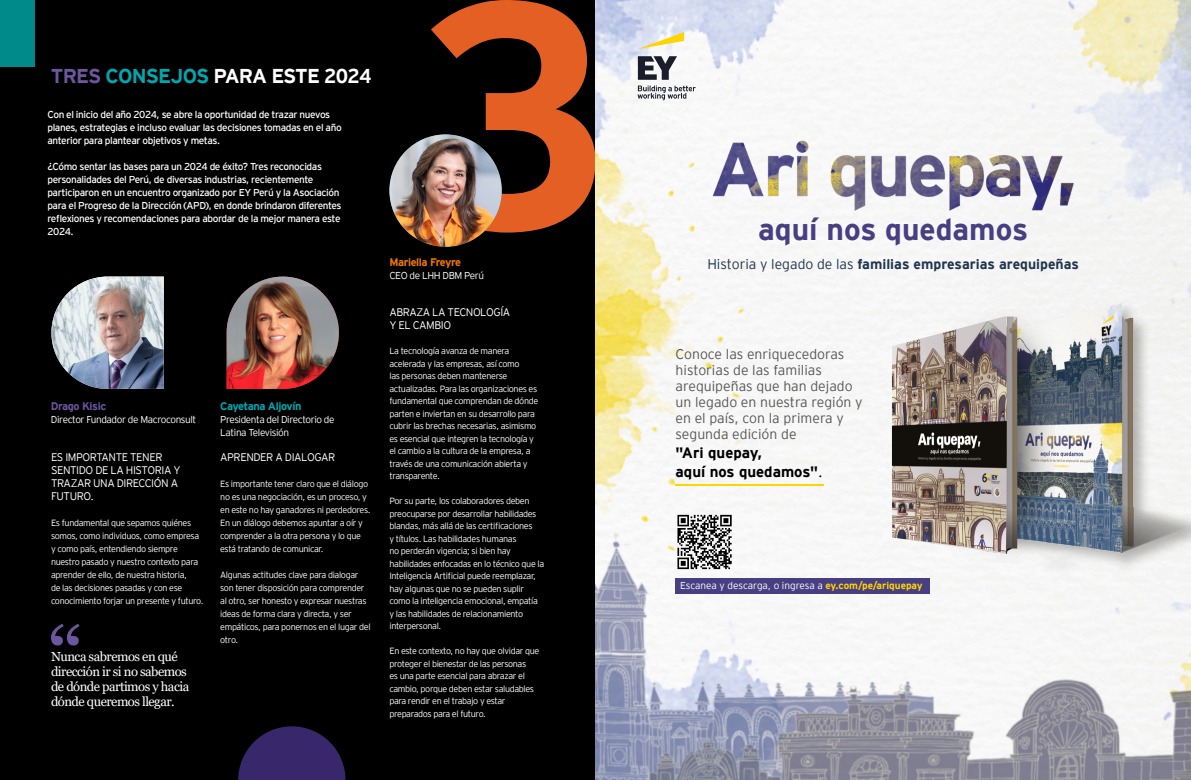
<style>
.page{position:relative;width:1191px;height:780px;background:#fff}
.page>*{position:absolute;margin:0;border:0;box-sizing:border-box;transform-origin:0 0}
.t1{font:700 30px "EY Interstate";color:#473f81}
.t2{font:700 20px "EY Interstate";letter-spacing:-.04em;color:#fff}
.t3{font:700 15px/19px "EY Interstate";color:#000}
.t4{font:300 14px/16px "EY Interstate";color:#575756}
.t5{font:700 14px "EY Interstate";color:#20364f}
.t6{font:13px/15px "Georgia";letter-spacing:-.04em;color:#fff}
.t7{font:300 11px/13px "EY Interstate";letter-spacing:-.04em;color:#fff}
.t8{font:700 11px "EY Interstate";letter-spacing:-.04em;color:#00a8b0}
.t9{font:700 11px "EY Interstate";letter-spacing:-.04em;color:#ee7601}
.t10{font:700 11px "EY Interstate";letter-spacing:-.04em;color:#6d56a0}
.t11{font:10px/13px "EY Interstate";letter-spacing:-.04em;color:#fff}
.t12{font:300 10px/13px "EY Interstate";letter-spacing:-.04em;color:#fff}
.t13{font:300 10px "EY Interstate";letter-spacing:-.005em;color:#fff}
.t14{font:300 9px/12.5px "EY Interstate";letter-spacing:-.04em;color:#fff}
.s1{color:#6d56a0}
.s2{color:#00a8b0}
.s3{font-weight:300}
.s4{font-weight:700;color:#ffd500}
</style>
<div class="page">
<div style="left:0;top:0;width:595px;height:780px;background:#000"></div>
<svg style="left:431px;top:0;width:164px;height:232px;fill:#e35f23"></svg>
<svg style="left:51px;top:624px;width:29px;height:21px"></svg>
<img style="left:51px;top:276px;width:113px;height:113px">
<img style="left:227px;top:276px;width:112px;height:113px">
<img style="left:389px;top:134px;width:113px;height:113px;border-radius:56px">
<svg style="left:238px;top:726px;width:107px;height:54px"></svg>
<div style="left:0;top:0;width:34px;height:67px;background:#008a89"></div>
<img style="left:595px;top:391px;width:596px;height:389px">
<img style="left:595px;top:0;width:596px;height:391px">
<div style="left:675px;top:578px;width:254px;height:15px;background:#473f81"></div>
<svg style="left:637px;top:32px;width:47px;height:17px"></svg>
<svg style="left:637px;top:56px;width:58px;height:44px"></svg>
<svg style="left:677px;top:515px;width:54px;height:54px"></svg>
<div style="left:994px;top:562px;width:197px;height:19px;background:#f5f5f5"></div>
<img style="left:934px;top:286px;width:257px;height:276px">
<img style="left:595px;top:113px;width:596px;height:129px">
<img style="left:951px;top:309px;width:104px;height:253px">
<img style="left:891px;top:316px;width:126px;height:238px">
<hr style="left:675px;top:484px;width:148px;height:1px;background:#ffd400">
<h2 class="t2" style="left:51px;top:61px;width:322px"><span class="s1">TRES</span> <span class="s2">CONSEJOS</span> PARA ESTE 2024</h2>
<p class="t11" style="left:47px;top:107px;width:296px">Con el inicio del año 2024, se abre la oportunidad de trazar nuevos planes, estrategias e incluso evaluar las decisiones tomadas en el año anterior para plantear objetivos y metas.</p>
<p class="t11" style="left:47px;top:159px;width:296px">¿Cómo sentar las bases para un 2024 de éxito? Tres reconocidas personalidades del Perú, de diversas industrias, recientemente participaron en un encuentro organizado por EY Perú y la Asociación para el Progreso de la Dirección (APD), en donde brindaron diferentes reflexiones y recomendaciones para abordar de la mejor manera este 2024.</p>
<p class="t10" style="left:51px;top:398px;width:57px">Drago Kisic</p>
<p class="t12" style="left:51px;top:412px;width:147px">Director Fundador de Macroconsult</p>
<p class="t7" style="left:51px;top:450px;width:131px">ES IMPORTANTE TENER<br>SENTIDO DE LA HISTORIA Y<br>TRAZAR UNA DIRECCIÓN A<br>FUTURO.</p>
<p class="t14" style="left:51px;top:516px;width:154px;line-height:13px">Es fundamental que sepamos quiénes somos, como individuos, como empresa y como país, entendiendo siempre nuestro pasado y nuestro contexto para aprender de ello, de nuestra historia,<br>de las decisiones pasadas y con ese conocimiento forjar un presente y futuro.</p>
<h3 class="t6" style="left:51px;top:648px;width:140px">Nunca sabremos en qué dirección ir si no sabemos de dónde partimos y hacia dónde queremos llegar.</h3>
<p class="t8" style="left:220px;top:398px;width:83px">Cayetana Aljovín</p>
<p class="t12" style="left:220px;top:412px;width:116px">Presidenta del Directorio de<br>Latina Televisión</p>
<p class="t7" style="left:220px;top:450px;width:117px">APRENDER A DIALOGAR</p>
<p class="t14" style="left:220px;top:477px;width:152px;line-height:13px">Es importante tener claro que el diálogo no es una negociación, es un proceso, y en este no hay ganadores ni perdedores.<br>En un diálogo debemos apuntar a oír y comprender a la otra persona y lo que está tratando de comunicar.</p>
<p class="t14" style="left:220px;top:568px;width:152px;line-height:13px">Algunas actitudes clave para dialogar son tener disposición para comprender al otro, ser honesto y expresar nuestras ideas de forma clara y directa, y ser empáticos, para ponernos en el lugar del otro.</p>
<p class="t9" style="left:389px;top:254px;width:73px">Mariella Freyre</p>
<p class="t12" style="left:389px;top:268px;width:96px">CEO de LHH DBM Perú</p>
<p class="t7" style="left:389px;top:305px;width:122px">ABRAZA LA TECNOLOGÍA<br>Y EL CAMBIO</p>
<p class="t14" style="left:389px;top:344px;width:150px">La tecnología avanza de manera acelerada y las empresas, así como<br>las personas deben mantenerse actualizadas. Para las organizaciones es fundamental que comprendan de dónde parten e inviertan en su desarrollo para cubrir las brechas necesarias, asimismo es esencial que integren la tecnología y el cambio a la cultura de la empresa, a través de una comunicación abierta y transparente.</p>
<p class="t14" style="left:389px;top:494px;width:156px">Por su parte, los colaboradores deben preocuparse por desarrollar habilidades blandas, más allá de las certificaciones<br>y títulos. Las habilidades humanas<br>no perderán vigencia; si bien hay habilidades enfocadas en lo técnico que la Inteligencia Artificial puede reemplazar, hay algunas que no se pueden suplir como la inteligencia emocional, empatía y las habilidades de relacionamiento interpersonal.</p>
<p class="t14" style="left:389px;top:644px;width:151px">En este contexto, no hay que olvidar que proteger el bienestar de las personas<br>es una parte esencial para abrazar el cambio, porque deben estar saludables para rendir en el trabajo y estar preparados para el futuro.</p>
<h1 class="t1" style="left:758px;top:208px;width:271px">aquí nos quedamos</h1>
<h3 class="t5" style="left:707px;top:253px;width:373px"><span class="s3">Historia y legado de las</span> familias empresarias arequipeñas</h3>
<h3 class="t4" style="left:675px;top:345px;width:189px">Conoce las enriquecedoras historias de las familias arequipeñas que han dejado un legado en nuestra región y en el país, con la primera y segunda edición de</h3>
<h3 class="t3" style="left:675px;top:442px;width:149px">"Ari quepay,<br>aquí nos quedamos"<span class="s3">.</span></h3>
<p class="t13" style="left:680px;top:578px;width:244px">Escanea y descarga, o ingresa a <span class="s4">ey.com/pe/ariquepay</span></p>
</div>
